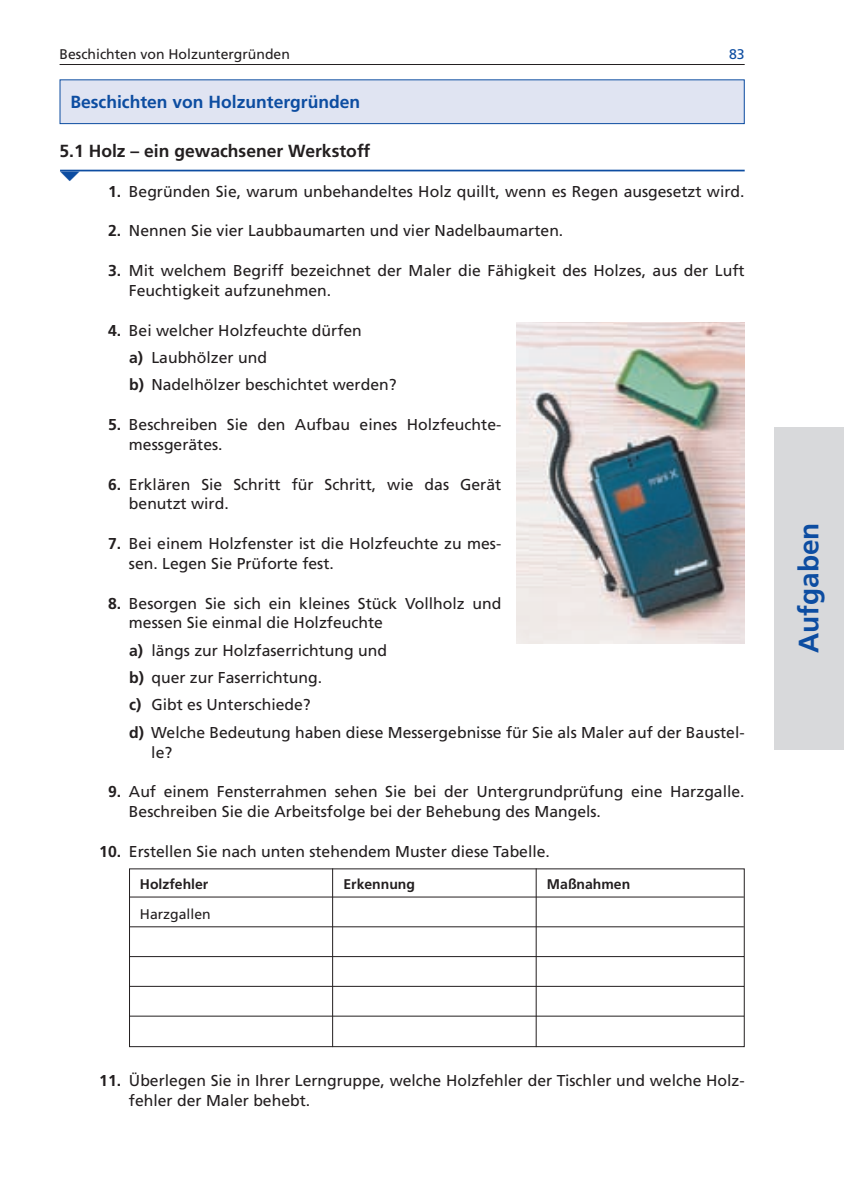
<style>
.page{position:relative;width:844px;height:1191px;background:#fff}
.page>*{position:absolute;margin:0;border:0;box-sizing:border-box;transform-origin:0 0}
.t1{font:700 28px "Frutiger";color:#0d4da1}
.t2{font:700 17.5px "Frutiger";color:#231f20}
.t3{font:700 17.5px "Frutiger";color:#0d4da1}
.t4{font:15.75px/19.8px "Frutiger";color:#231f20}
.t5{font:14px "Frutiger";color:#231f20}
.t6{font:700 14px "Frutiger";color:#231f20}
.t7{font:14px "Frutiger";color:#0d4da1}
.t8{font:14px "European Pi Three";color:#0d4da1;scale:1.8 1}
.s1{font-weight:700}
</style>
<div class="page">
<hr style="left:60px;top:170px;width:684px;height:1px;background:#0d4da1">
<hr style="left:60px;top:64px;width:684px;height:1px;background:#231f20">
<div style="left:774px;top:427px;width:69px;height:322px;background:#d8d9db"></div>
<div style="left:60px;top:80px;width:684px;height:44px;background:#e0e4f2"></div>
<div style="left:60px;top:79px;width:684px;height:45px;border:1px solid #0d4da1"></div>
<svg style="left:129px;top:868px;width:616px;height:179px"></svg>
<hr style="left:332px;top:868px;width:1px;height:179px;background:#231f20">
<hr style="left:535px;top:868px;width:1px;height:179px;background:#231f20">
<img style="left:516px;top:322px;width:228px;height:321px">
<p class="t5" style="left:60px;top:48px;width:232px">Beschichten von Holzuntergründen</p>
<p class="t7" style="left:729px;top:48px;width:17px">83</p>
<p class="t3" style="left:70px;top:95px;width:291px">Beschichten von Holzuntergründen</p>
<p class="t2" style="left:60px;top:144px;width:312px">5.1 Holz – ein gewachsener Werkstoff</p>
<p class="t8" style="left:60px;top:170px;width:13px">-</p>
<p class="t4" style="left:108px;top:183px;width:638px"><span class="s1">1.</span> Begründen Sie, warum unbehandeltes Holz quillt, wenn es Regen ausgesetzt wird.</p>
<p class="t4" style="left:108px;top:222px;width:456px"><span class="s1">2.</span> Nennen Sie vier Laubbaumarten und vier Nadelbaumarten.</p>
<p class="t4" style="left:129px;top:262px;width:617px;text-indent:-21px"><span class="s1">3.</span> Mit welchem Begriff bezeichnet der Maler die Fähigkeit des Holzes, aus der Luft<br>Feuchtigkeit aufzunehmen.</p>
<p class="t4" style="left:129px;top:318px;width:269px;line-height:27.3px;text-indent:-21px"><span class="s1">4.</span> Bei welcher Holzfeuchte dürfen<br><span class="s1">a)</span> Laubhölzer und<br><span class="s1">b)</span> Nadelhölzer beschichtet werden?</p>
<p class="t4" style="left:129px;top:416px;width:374px;text-indent:-21px"><span class="s1">5.</span> Beschreiben Sie den Aufbau eines Holzfeuchte&shy;messgerätes.</p>
<p class="t4" style="left:129px;top:475px;width:374px;text-indent:-21px"><span class="s1">6.</span> Erklären Sie Schritt für Schritt, wie das Gerät benutzt wird.</p>
<p class="t4" style="left:129px;top:535px;width:374px;text-indent:-21px"><span class="s1">7.</span> Bei einem Holzfenster ist die Holzfeuchte zu mes&shy;sen. Legen Sie Prüforte fest.</p>
<p class="t4" style="left:129px;top:594px;width:374px;text-indent:-21px"><span class="s1">8.</span> Besorgen Sie sich ein kleines Stück Vollholz und messen Sie einmal die Holzfeuchte</p>
<p class="t4" style="left:129px;top:638px;width:617px;line-height:27.3px"><span class="s1">a)</span> längs zur Holzfaserrichtung und<br><span class="s1">b)</span> quer zur Faserrichtung.<br><span class="s1">c)</span> Gibt es Unterschiede?<br><span class="s1">d)</span> Welche Bedeutung haben diese Messergebnisse für Sie als Maler auf der Baustel-</p>
<p class="t4" style="left:151px;top:743px;width:23px">le?</p>
<p class="t4" style="left:129px;top:783px;width:617px;text-indent:-21px"><span class="s1">9.</span> Auf einem Fensterrahmen sehen Sie bei der Untergrundprüfung eine Harzgalle.<br>Beschreiben Sie die Arbeitsfolge bei der Behebung des Mangels.</p>
<p class="t4" style="left:99px;top:842px;width:452px"><span class="s1">10.</span> Erstellen Sie nach unten stehendem Muster diese Tabelle.</p>
<p class="t6" style="left:140px;top:878px;width:70px">Holzfehler</p>
<p class="t6" style="left:343px;top:878px;width:73px">Erkennung</p>
<p class="t6" style="left:547px;top:878px;width:85px">Maßnahmen</p>
<p class="t5" style="left:140px;top:908px;width:72px">Harzgallen</p>
<h1 class="t1" style="left:797px;top:653px;width:132px;rotate:-90deg">Aufgaben</h1>
<p class="t4" style="left:129px;top:1072px;width:617px;text-indent:-30px"><span class="s1">11.</span> Überlegen Sie in Ihrer Lerngruppe, welche Holzfehler der Tischler und welche Holz&shy;fehler der Maler behebt.</p>
</div>
